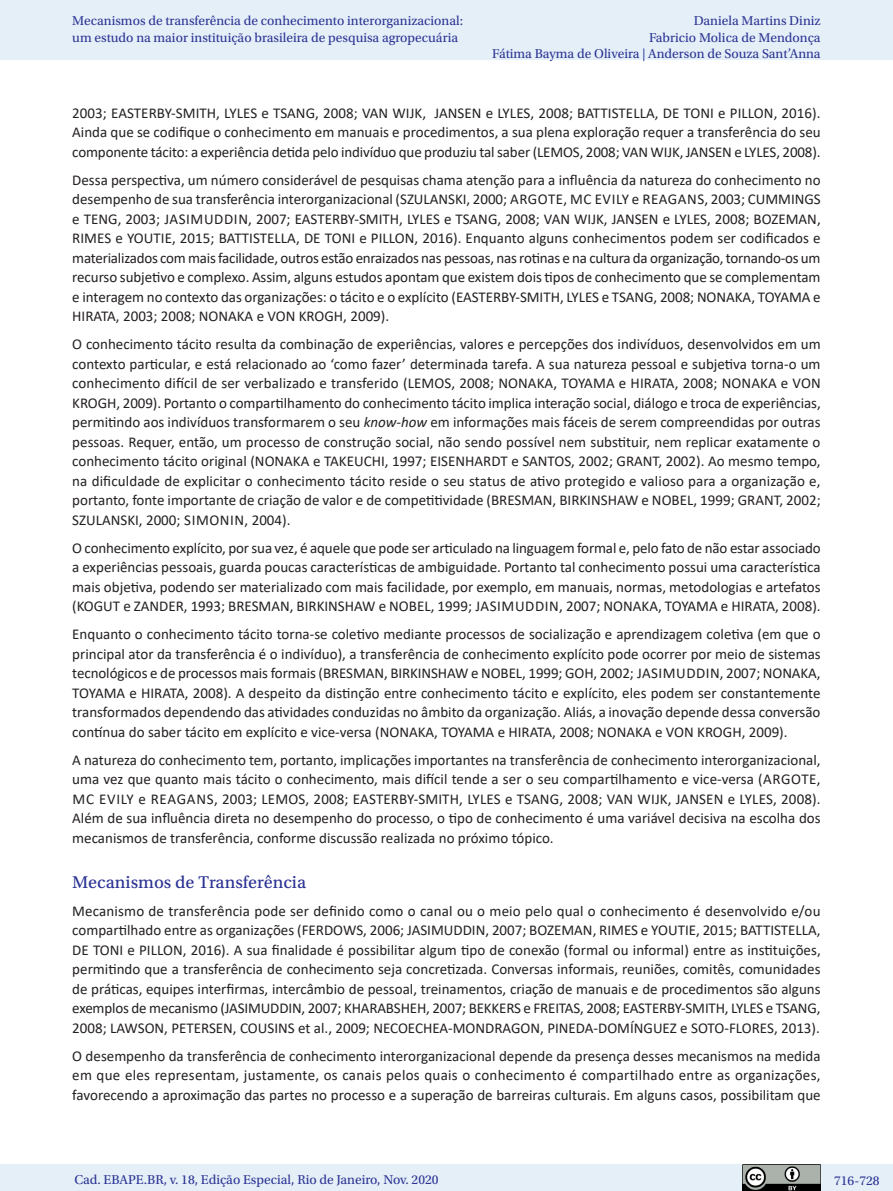
<style>
.page{position:relative;width:893px;height:1191px;background:#fff}
.page>*{position:absolute;margin:0;border:0;box-sizing:border-box;transform-origin:0 0}
._07_2_sub2{font:18px "Utopia Std Capt";color:#2b3393}
._06_0_texto{font:15px/19.5px "Calibri";color:#231f20;text-align:justify}
.t1{font:13.5px/16.5px "Utopia Std";color:#2b3393}
.s1{font-style:italic}
</style>
<div class="page">
<div style="left:0;top:0;width:893px;height:60px;background:#e4eff8"></div>
<div style="left:0;top:1164px;width:893px;height:27px;background:#e4eff8"></div>
<img style="left:743px;top:1164px;width:78px;height:27px">
<p class="t1" style="left:72px;top:13px;width:392px">Mecanismos de transferência de conhecimento interorganizacional: um estudo na maior instituição brasileira de pesquisa agropecuária</p>
<p class="t1" style="left:492px;top:13px;width:330px;text-align:right">Daniela Martins Diniz<br>Fabricio Molica de Mendonça<br>Fátima Bayma de Oliveira | Anderson de Souza Sant’Anna</p>
<p class="_06_0_texto" style="left:72px;top:102px;width:750px">2003; EASTERBY-SMITH, LYLES e TSANG, 2008; VAN WIJK, JANSEN e LYLES, 2008; BATTISTELLA, DE TONI e PILLON, 2016).<br>Ainda que se codifique o conhecimento em manuais e procedimentos, a sua plena exploração requer a transferência do seu componente tácito: a experiência detida pelo indivíduo que produziu tal saber (LEMOS, 2008; VAN WIJK, JANSEN e LYLES, 2008).</p>
<p class="_06_0_texto" style="left:72px;top:169px;width:750px">Dessa perspectiva, um número considerável de pesquisas chama atenção para a influência da natureza do conhecimento no desempenho de sua transferência interorganizacional (SZULANSKI, 2000; ARGOTE, MC EVILY e REAGANS, 2003; CUMMINGS e TENG, 2003; JASIMUDDIN, 2007; EASTERBY-SMITH, LYLES e TSANG, 2008; VAN WIJK, JANSEN e LYLES, 2008; BOZEMAN, RIMES e YOUTIE, 2015; BATTISTELLA, DE TONI e PILLON, 2016). Enquanto alguns conhecimentos podem ser codificados e materializados com mais facilidade, outros estão enraizados nas pessoas, nas rotinas e na cultura da organização, tornando-os um recurso subjetivo e complexo. Assim, alguns estudos apontam que existem dois tipos de conhecimento que se complementam e interagem no contexto das organizações: o tácito e o explícito (EASTERBY-SMITH, LYLES e TSANG, 2008; NONAKA, TOYAMA e HIRATA, 2003; 2008; NONAKA e VON KROGH, 2009).</p>
<p class="_06_0_texto" style="left:72px;top:334px;width:750px">O conhecimento tácito resulta da combinação de experiências, valores e percepções dos indivíduos, desenvolvidos em um contexto particular, e está relacionado ao ‘como fazer’ determinada tarefa. A sua natureza pessoal e subjetiva torna-o um conhecimento difícil de ser verbalizado e transferido (LEMOS, 2008; NONAKA, TOYAMA e HIRATA, 2008; NONAKA e VON KROGH, 2009). Portanto o compartilhamento do conhecimento tácito implica interação social, diálogo e troca de experiências, permitindo aos indivíduos transformarem o seu <span class="s1">know-how</span> em informações mais fáceis de serem compreendidas por outras pessoas. Requer, então, um processo de construção social, não sendo possível nem substituir, nem replicar exatamente o conhecimento tácito original (NONAKA e TAKEUCHI, 1997; EISENHARDT e SANTOS, 2002; GRANT, 2002). Ao mesmo tempo, na dificuldade de explicitar o conhecimento tácito reside o seu status de ativo protegido e valioso para a organização e, portanto, fonte importante de criação de valor e de competitividade (BRESMAN, BIRKINSHAW e NOBEL, 1999; GRANT, 2002; SZULANSKI, 2000; SIMONIN, 2004).</p>
<p class="_06_0_texto" style="left:72px;top:537px;width:750px">O conhecimento explícito, por sua vez, é aquele que pode ser articulado na linguagem formal e, pelo fato de não estar associado a experiências pessoais, guarda poucas características de ambiguidade. Portanto tal conhecimento possui uma característica mais objetiva, podendo ser materializado com mais facilidade, por exemplo, em manuais, normas, metodologias e artefatos (KOGUT e ZANDER, 1993; BRESMAN, BIRKINSHAW e NOBEL, 1999; JASIMUDDIN, 2007; NONAKA, TOYAMA e HIRATA, 2008).</p>
<p class="_06_0_texto" style="left:72px;top:624px;width:750px">Enquanto o conhecimento tácito torna-se coletivo mediante processos de socialização e aprendizagem coletiva (em que o principal ator da transferência é o indivíduo), a transferência de conhecimento explícito pode ocorrer por meio de sistemas tecnológicos e de processos mais formais (BRESMAN, BIRKINSHAW e NOBEL, 1999; GOH, 2002; JASIMUDDIN, 2007; NONAKA, TOYAMA e HIRATA, 2008). A despeito da distinção entre conhecimento tácito e explícito, eles podem ser constantemente transformados dependendo das atividades conduzidas no âmbito da organização. Aliás, a inovação depende dessa conversão contínua do saber tácito em explícito e vice-versa (NONAKA, TOYAMA e HIRATA, 2008; NONAKA e VON KROGH, 2009).</p>
<p class="_06_0_texto" style="left:72px;top:749px;width:750px">A natureza do conhecimento tem, portanto, implicações importantes na transferência de conhecimento interorganizacional, uma vez que quanto mais tácito o conhecimento, mais difícil tende a ser o seu compartilhamento e vice-versa (ARGOTE, MC EVILY e REAGANS, 2003; LEMOS, 2008; EASTERBY-SMITH, LYLES e TSANG, 2008; VAN WIJK, JANSEN e LYLES, 2008).<br>Além de sua influência direta no desempenho do processo, o tipo de conhecimento é uma variável decisiva na escolha dos mecanismos de transferência, conforme discussão realizada no próximo tópico.</p>
<p class="_07_2_sub2" style="left:72px;top:872px;width:235px">Mecanismos de Transferência</p>
<p class="_06_0_texto" style="left:72px;top:900px;width:750px">Mecanismo de transferência pode ser definido como o canal ou o meio pelo qual o conhecimento é desenvolvido e/ou compartilhado entre as organizações (FERDOWS, 2006; JASIMUDDIN, 2007; BOZEMAN, RIMES e YOUTIE, 2015; BATTISTELLA, DE TONI e PILLON, 2016). A sua finalidade é possibilitar algum tipo de conexão (formal ou informal) entre as instituições, permitindo que a transferência de conhecimento seja concretizada. Conversas informais, reuniões, comitês, comunidades de práticas, equipes interfirmas, intercâmbio de pessoal, treinamentos, criação de manuais e de procedimentos são alguns exemplos de mecanismo (JASIMUDDIN, 2007; KHARABSHEH, 2007; BEKKERS e FREITAS, 2008; EASTERBY-SMITH, LYLES e TSANG, 2008; LAWSON, PETERSEN, COUSINS et al., 2009; NECOECHEA-MONDRAGON, PINEDA-DOMÍNGUEZ e SOTO-FLORES, 2013).</p>
<p class="_06_0_texto" style="left:72px;top:1045px;width:750px">O desempenho da transferência de conhecimento interorganizacional depende da presença desses mecanismos na medida em que eles representam, justamente, os canais pelos quais o conhecimento é compartilhado entre as organizações, favorecendo a aproximação das partes no processo e a superação de barreiras culturais. Em alguns casos, possibilitam que</p>
<p class="t1" style="left:74px;top:1171px;width:366px">Cad. EBAPE.BR, v. 18, Edição Especial, Rio de Janeiro, Nov. 2020</p>
<p class="t1" style="left:834px;top:1172px;width:47px">716-728</p>
</div>
